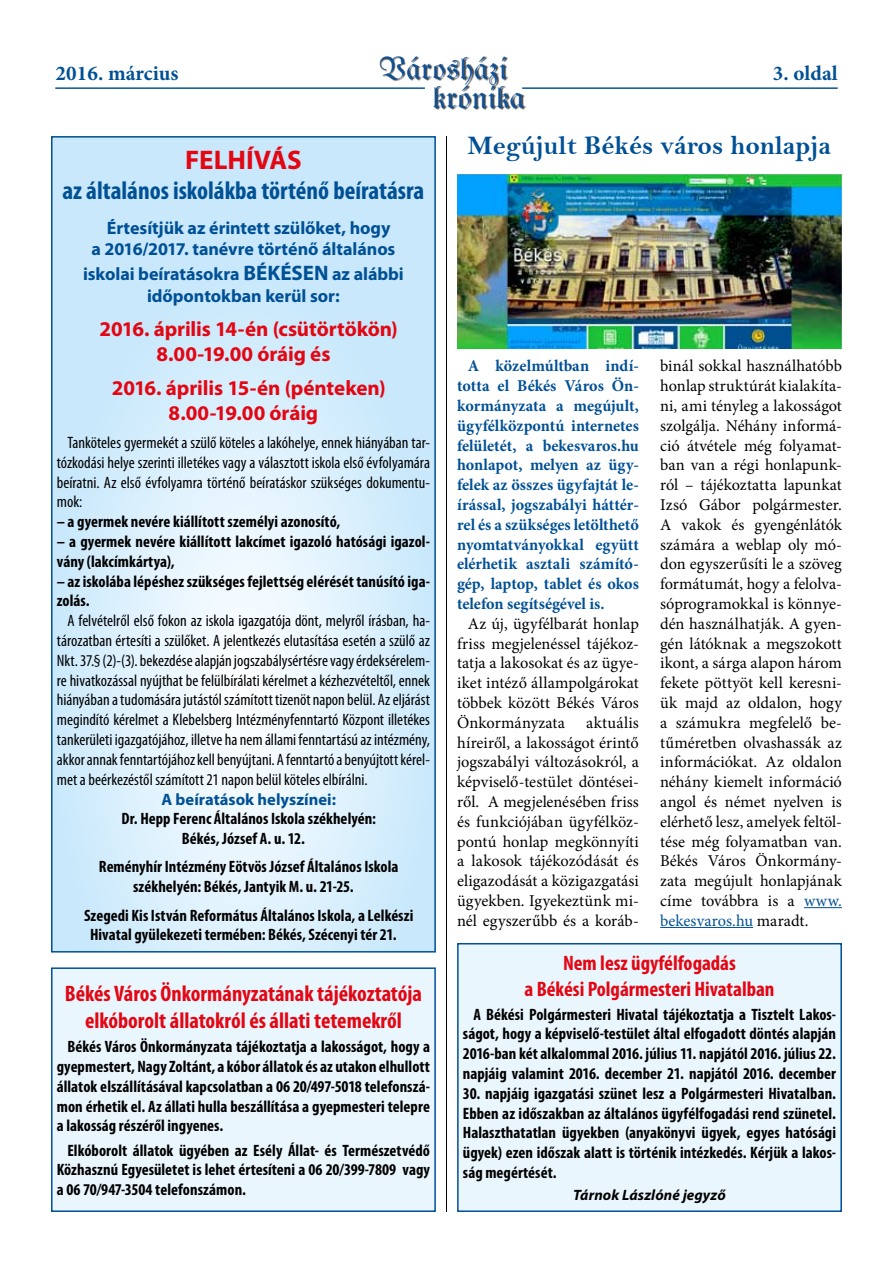
<style>
.page{position:relative;width:893px;height:1263px;background:#fff}
.page>*{position:absolute;margin:0;border:0;box-sizing:border-box;transform-origin:0 0}
.t1{font:31.35px/28.8px "Fraktur HU Normal";letter-spacing:.025em;color:#0f5196;scale:1.07 1}
.t2{font:27px "Bell MT Bold";color:#005095}
.t3{font:700 27px "Myriad Pro";color:#e30613}
.t4{font:700 condensed 25.5px "Myriad Pro";color:#005095}
.t5{font:700 condensed 22.5px/27px "Myriad Pro";color:#e30613;text-align:center}
.t6{font:700 21px/25.2px "Myriad Pro";letter-spacing:-.005em;color:#e30613;text-align:center}
.t7{font:700 condensed 21px/25.2px "Myriad Pro";color:#e30613;text-align:center}
.t8{font:700 21px "Minion Pro";color:#005095}
.t9{font:700 18px/21.6px "Myriad Pro";letter-spacing:-.005em;color:#005095;text-align:center}
.t10{font:700 condensed 16.5px/19.8px "Myriad Pro";letter-spacing:.005em;color:#000}
.t11{font:16.5px/19.8px "Minion Pro";color:#000;text-align:justify}
.t12{font:condensed 16.5px/19.8px "Myriad Pro";color:#000;text-align:justify}
.t13{font:700 16.5px/19.8px "Minion Pro";color:#005095;text-align:justify}
.t14{font:700 16.5px "Myriad Pro";color:#005095}
.t15{font:italic 700 15px "Myriad Pro";letter-spacing:.005em;color:#000}
.s1{font-size:21px}
.s2{color:#005095}
</style>
<div class="page">
<hr style="left:55px;top:87px;width:370px;height:2px;background:#005095">
<hr style="left:522px;top:87px;width:316px;height:2px;background:#005095">
<div style="left:380px;top:56px;width:129px;height:31px;background:#000;opacity:.75"></div>
<div style="left:434px;top:85px;width:93px;height:26px;background:#000;opacity:.75"></div>
<svg style="left:54px;top:139px;width:379px;height:810px;background:#d7eefc"></svg>
<div style="left:51px;top:136px;width:385px;height:816px;border:2px solid #005095"></div>
<div style="left:52px;top:968px;width:383px;height:243px;background:#eaf6fe"></div>
<div style="left:51px;top:967px;width:385px;height:245px;border:2px solid #005095"></div>
<div style="left:458px;top:944px;width:383px;height:267px;background:#eaf6fe"></div>
<div style="left:457px;top:943px;width:385px;height:269px;border:2px solid #005095"></div>
<hr style="left:804px;top:907px;width:38px;height:1px;background:#005095">
<hr style="left:660px;top:927px;width:93px;height:1px;background:#005095">
<hr style="left:446px;top:136px;width:1px;height:1076px;background:#000">
<img style="left:457px;top:174px;width:385px;height:174px">
<h1 class="t1" style="left:433px;top:53px;width:87px;text-indent:-54px">Városházi krónika</h1>
<p class="t8" style="left:55px;top:58px;width:125px">2016. március</p>
<p class="t8" style="left:773px;top:58px;width:66px">3. oldal</p>
<h2 class="t3" style="left:185px;top:142px;width:118px">FELHÍVÁS</h2>
<h3 class="t4" style="left:63px;top:175px;width:363px">az általános iskolákba történő beíratásra</h3>
<p class="t9" style="left:91px;top:216px;width:306px">Értesítjük az érintett szülőket, hogy<br>a 2016/2017. tanévre történő általános</p>
<p class="t9" style="left:83px;top:263px;width:322px">iskolai beíratásokra <span class="s1">BÉKÉSEN</span> az alábbi időpontokban kerül sor:</p>
<p class="t6" style="left:100px;top:315px;width:300px">2016. április 14-én (csütörtökön)<br>8.00-19.00 óráig és</p>
<p class="t6" style="left:112px;top:374px;width:275px">2016. április 15-én (pénteken)<br>8.00-19.00 óráig</p>
<p class="t12" style="left:57px;top:432px;width:375px;text-indent:11px">Tanköteles gyermekét a szülő köteles a lakóhelye, ennek hiányában tar&shy;tózkodási helye szerinti illetékes vagy a választott iskola első évfolyamára beíratni. Az első évfolyamra történő beíratáskor szükséges dokumentu&shy;mok:</p>
<p class="t10" style="left:57px;top:511px;width:285px">– a gyermek nevére kiállított személyi azonosító,</p>
<p class="t10" style="left:57px;top:531px;width:375px">– a gyermek nevére kiállított lakcímet igazoló hatósági igazol&shy;vány (lakcímkártya),</p>
<p class="t10" style="left:57px;top:571px;width:375px">– az iskolába lépéshez szükséges fejlettség elérését tanúsító iga&shy;zolás.</p>
<p class="t12" style="left:57px;top:611px;width:375px;text-indent:11px">A felvételről első fokon az iskola igazgatója dönt, melyről írásban, ha&shy;tározatban értesíti a szülőket. A jelentkezés elutasítása esetén a szülő az Nkt. 37.§ (2)-(3). bekezdése alapján jogszabálysértésre vagy érdeksérelem&shy;re hivatkozással nyújthat be felülbírálati kérelmet a kézhezvételtől, ennek hiányában a tudomására jutástól számított tizenöt napon belül. Az eljárást megindító kérelmet a Klebelsberg Intézményfenntartó Központ illetékes tankerületi igazgatójához, illetve ha nem állami fenntartású az intézmény, akkor annak fenntartójához kell benyújtani. A fenntartó a benyújtott kérel&shy;met a beérkezéstől számított 21 napon belül köteles elbírálni.</p>
<p class="t14" style="left:161px;top:788px;width:176px">A beíratások helyszínei:</p>
<p class="t10" style="left:182px;top:808px;width:196px;text-indent:-60px">Dr. Hepp Ferenc Általános Iskola székhelyén:<br>Békés, József A. u. 12.</p>
<p class="t10" style="left:133px;top:857px;width:267px;text-indent:-34px">Reményhír Intézmény Eötvös József Általános Iskola székhelyén: Békés, Jantyik M. u. 21-25.</p>
<p class="t10" style="left:90px;top:905px;width:325px;text-indent:-6px">Szegedi Kis István Református Általános Iskola, a Lelkészi<br>Hivatal gyülekezeti termében: Békés, Szécenyi tér 21.</p>
<h3 class="t5" style="left:65px;top:980px;width:359px">Békés Város Önkormányzatának tájékoztatója elkóborolt állatokról és állati tetemekről</h3>
<p class="t10" style="left:57px;top:1036px;width:375px;text-align:justify;text-indent:11px">Békés Város Önkormányzata tájékoztatja a lakosságot, hogy a gyepmestert, Nagy Zoltánt, a kóbor állatok és az utakon elhullott állatok elszállításával kapcsolatban a 06 20/497-5018 telefonszá&shy;mon érhetik el. Az állati hulla beszállítása a gyepmesteri telepre a lakosság részéről ingyenes.</p>
<p class="t10" style="left:57px;top:1140px;width:375px;text-align:justify;text-indent:11px">Elkóborolt állatok ügyében az Esély Állat- és Természetvédő Közhasznú Egyesületet is lehet értesíteni a 06 20/399-7809 vagy a 06 70/947-3504 telefonszámon.</p>
<h2 class="t2" style="left:468px;top:129px;width:365px">Megújult Békés város honlapja</h2>
<p class="t13" style="left:457px;top:356px;width:183px;text-indent:11px">A közelmúltban indí&shy;totta el Békés Város Ön&shy;kormányzata a megújult, ügyfélközpontú internetes felületét, a bekesvaros.hu honlapot, melyen az ügy&shy;felek az összes ügyfajtát le&shy;írással, jogszabályi háttér&shy;rel és a szükséges letölthető nyomtatványokkal együtt elérhetik asztali számító&shy;gép, laptop, tablet és okos telefon segítségével is.</p>
<p class="t11" style="left:457px;top:614px;width:183px;text-indent:11px">Az új, ügyfélbarát honlap friss megjelenéssel tájékoz&shy;tatja a lakosokat és az ügye&shy;iket intéző állampolgárokat többek között Békés Város Önkormányzata</p>
<p class="t11" style="left:457px;top:713px;width:183px;text-indent:129px">aktuális híreiről, a lakosságot érintő jogszabályi változásokról, a képviselő-testület döntései&shy;ről. A megjelenésében friss és funkciójában ügyfélköz&shy;pontú honlap megkönnyíti a lakosok tájékozódását és eligazodását a közigazgatási ügyekben. Igyekeztünk mi&shy;nél egyszerűbb és a koráb-</p>
<p class="t11" style="left:660px;top:356px;width:183px">binál sokkal használhatóbb honlap struktúrát kialakíta&shy;ni, ami tényleg a lakosságot szolgálja. Néhány informá&shy;ció átvétele még folyamat&shy;ban van a régi honlapunk&shy;ról – tájékoztatta lapunkat Izsó Gábor polgármester.<br>A vakok és gyengénlátók számára a weblap oly mó&shy;don egyszerűsíti le a szöveg formátumát, hogy a felolva&shy;sóprogramokkal is könnye&shy;dén használhatják. A gyen&shy;gén látóknak a megszokott ikont, a sárga alapon három fekete pöttyöt kell keresni&shy;ük majd az oldalon, hogy a számukra megfelelő be&shy;tűméretben olvashassák az információkat. Az oldalon néhány kiemelt információ angol és német nyelven is elérhető lesz, amelyek feltöl&shy;tése még folyamatban van.<br>Békés Város Önkormány&shy;zata megújult honlapjának címe továbbra is a <span class="s2">www. bekesvaros.hu</span> maradt.</p>
<p class="t7" style="left:524px;top:950px;width:252px">Nem lesz ügyfélfogadás<br>a Békési Polgármesteri Hivatalban</p>
<p class="t10" style="left:463px;top:1004px;width:375px;text-align:justify;text-indent:11px">A Békési Polgármesteri Hivatal tájékoztatja a Tisztelt Lakos&shy;ságot, hogy a képviselő-testület által elfogadott döntés alapján 2016-ban két alkalommal 2016. július 11. napjától 2016. július 22. napjáig valamint 2016. december 21. napjától 2016. december</p>
<p class="t10" style="left:463px;top:1083px;width:375px;text-align:justify">30. napjáig igazgatási szünet lesz a Polgármesteri Hivatalban.<br>Ebben az időszakban az általános ügyfélfogadási rend szünetel.<br>Halaszthatatlan ügyekben (anyakönyvi ügyek, egyes hatósági ügyek) ezen időszak alatt is történik intézkedés. Kérjük a lakos&shy;ság megértését.</p>
<p class="t15" style="left:573px;top:1185px;width:154px">Tárnok Lászlóné jegyző</p>
</div>
